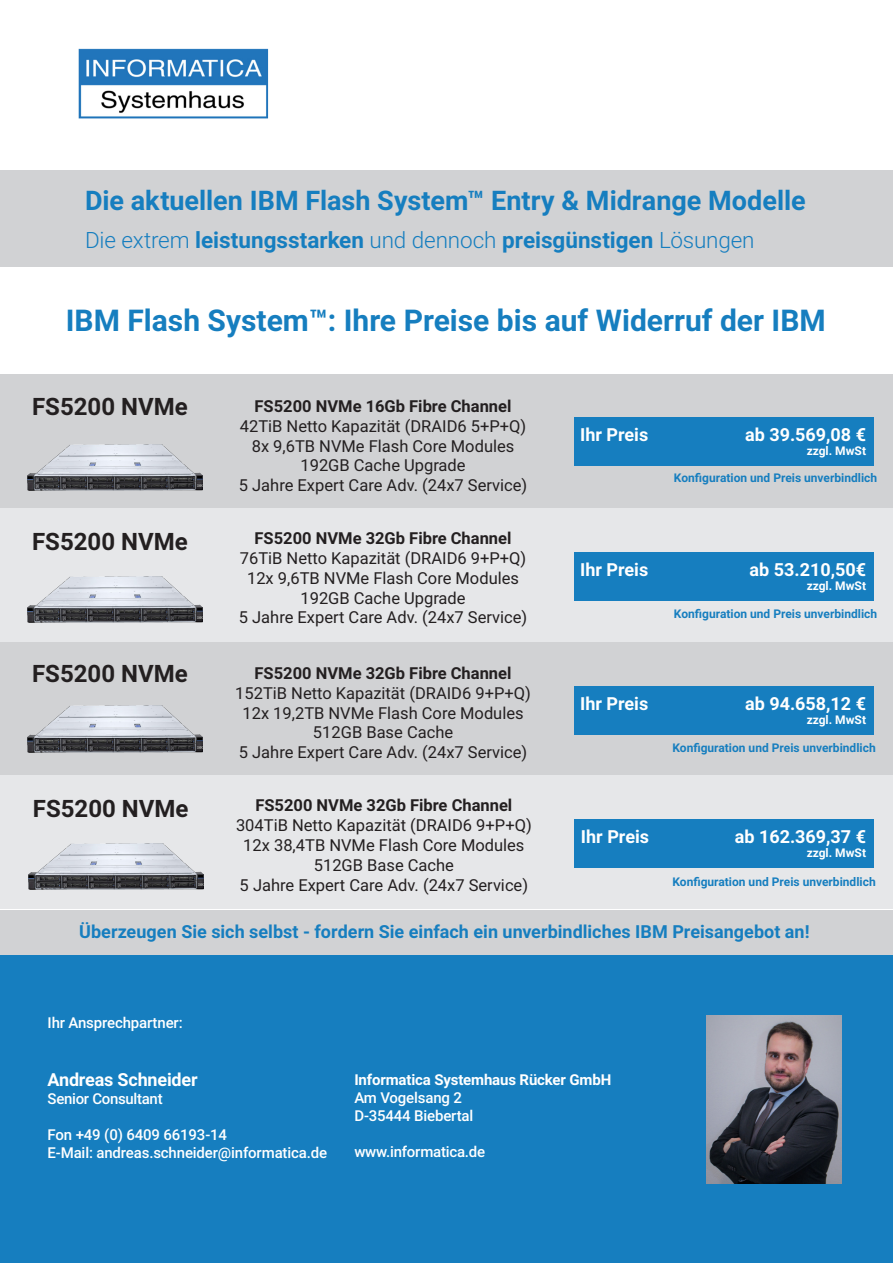
<style>
.page{position:relative;width:893px;height:1263px;background:#fff}
.page>*{position:absolute;margin:0;border:0;box-sizing:border-box;transform-origin:0 0}
.WORK_Untertitel{font:700 30px "Roboto";color:#167ebf}
.WORK_Titel_17{font:700 27px "Roboto";color:#167ebf}
.t1{font:700 24px "Roboto";color:#231f20}
.WORK_Titel_17-2{font:700 22.5px "Roboto";color:#167ebf}
.t2{font:700 18px "Roboto";color:#fff}
.WORK_Titel_17-3{font:700 18px "Roboto";color:#167ebf}
.t3{font:16.5px "Roboto";color:#231f20}
.t4{font:700 16.5px "Roboto";color:#231f20}
.t5{font:500 15px "Roboto";letter-spacing:-.01em;color:#fff}
.t6{font:700 15px "Roboto";letter-spacing:-.01em;color:#fff}
.t7{font:700 12px "Roboto";color:#167ebf}
.t8{font:700 12px "Roboto";color:#fff}
.s1{font-weight:300}
</style>
<div class="page">
<div style="left:0;top:954px;width:893px;height:309px;background:#167ebf"></div>
<img style="left:706px;top:1015px;width:136px;height:168px">
<div style="left:0;top:910px;width:893px;height:45px;background:#d1d2d4"></div>
<div style="left:0;top:374px;width:893px;height:134px;background:#d1d2d4"></div>
<div style="left:0;top:508px;width:893px;height:134px;background:#e6e7e9"></div>
<div style="left:0;top:642px;width:893px;height:134px;background:#d1d2d4"></div>
<div style="left:574px;top:417px;width:299px;height:48px;background:#167ebf"></div>
<img style="left:28px;top:706px;width:175px;height:46px">
<div style="left:574px;top:552px;width:299px;height:48px;background:#167ebf"></div>
<div style="left:574px;top:686px;width:299px;height:48px;background:#167ebf"></div>
<img style="left:28px;top:576px;width:175px;height:46px">
<img style="left:28px;top:444px;width:175px;height:46px">
<div style="left:0;top:775px;width:893px;height:134px;background:#e6e7e9"></div>
<div style="left:575px;top:819px;width:299px;height:48px;background:#167ebf"></div>
<img style="left:28px;top:843px;width:176px;height:46px">
<img style="left:80px;top:49px;width:187px;height:70px">
<div style="left:77px;top:46px;width:193px;height:78px;border:2px solid #fff"></div>
<div style="left:0;top:170px;width:893px;height:97px;background:#d1d2d4"></div>
<p class="WORK_Titel_17" style="left:85px;top:182px;width:722px">Die aktuellen IBM Flash System™ Entry &amp; Midrange Modelle</p>
<p class="WORK_Titel_17-2" style="left:85px;top:224px;width:671px"><span class="s1">Die extrem</span> leistungsstarken <span class="s1">und dennoch</span> preisgünstigen <span class="s1">Lösungen</span></p>
<p class="WORK_Untertitel" style="left:66px;top:299px;width:761px">IBM Flash System™: Ihre Preise bis auf Widerruf der IBM</p>
<p class="t1" style="left:32px;top:390px;width:157px">FS5200 NVMe</p>
<p class="t4" style="left:255px;top:395px;width:258px">FS5200 NVMe 16Gb Fibre Channel</p>
<p class="t3" style="left:240px;top:414px;width:288px">42TiB Netto Kapazität (DRAID6 5+P+Q)</p>
<p class="t3" style="left:252px;top:434px;width:264px">8x 9,6TB NVMe Flash Core Modules</p>
<p class="t3" style="left:300px;top:454px;width:167px">192GB Cache Upgrade</p>
<p class="t3" style="left:239px;top:474px;width:290px">5 Jahre Expert Care Adv. (24x7 Service)</p>
<p class="t1" style="left:32px;top:525px;width:157px">FS5200 NVMe</p>
<p class="t1" style="left:32px;top:656px;width:157px">FS5200 NVMe</p>
<p class="t4" style="left:255px;top:527px;width:258px">FS5200 NVMe 32Gb Fibre Channel</p>
<p class="t3" style="left:240px;top:547px;width:288px">76TiB Netto Kapazität (DRAID6 9+P+Q)</p>
<p class="t3" style="left:247px;top:566px;width:273px">12x 9,6TB NVMe Flash Core Modules</p>
<p class="t3" style="left:300px;top:586px;width:167px">192GB Cache Upgrade</p>
<p class="t3" style="left:239px;top:606px;width:290px">5 Jahre Expert Care Adv. (24x7 Service)</p>
<p class="t4" style="left:255px;top:662px;width:258px">FS5200 NVMe 32Gb Fibre Channel</p>
<p class="t3" style="left:235px;top:681px;width:297px">152TiB Netto Kapazität (DRAID6 9+P+Q)</p>
<p class="t3" style="left:242px;top:701px;width:283px">12x 19,2TB NVMe Flash Core Modules</p>
<p class="t3" style="left:313px;top:721px;width:142px">512GB Base Cache</p>
<p class="t3" style="left:239px;top:741px;width:290px">5 Jahre Expert Care Adv. (24x7 Service)</p>
<p class="t1" style="left:33px;top:792px;width:157px">FS5200 NVMe</p>
<p class="t4" style="left:255px;top:794px;width:258px">FS5200 NVMe 32Gb Fibre Channel</p>
<p class="t3" style="left:236px;top:814px;width:297px">304TiB Netto Kapazität (DRAID6 9+P+Q)</p>
<p class="t3" style="left:243px;top:834px;width:283px">12x 38,4TB NVMe Flash Core Modules</p>
<p class="t3" style="left:314px;top:853px;width:142px">512GB Base Cache</p>
<p class="t3" style="left:240px;top:873px;width:290px">5 Jahre Expert Care Adv. (24x7 Service)</p>
<p class="t2" style="left:580px;top:422px;width:70px">Ihr Preis</p>
<p class="t2" style="left:745px;top:422px;width:123px">ab 39.569,08 €</p>
<p class="t8" style="left:807px;top:443px;width:61px">zzgl. MwSt</p>
<p class="t7" style="left:674px;top:469px;width:205px">Konfiguration und Preis unverbindlich</p>
<p class="t2" style="left:580px;top:557px;width:70px">Ihr Preis</p>
<p class="t2" style="left:749px;top:557px;width:118px">ab 53.210,50€</p>
<p class="t8" style="left:807px;top:577px;width:61px">zzgl. MwSt</p>
<p class="t7" style="left:674px;top:605px;width:205px">Konfiguration und Preis unverbindlich</p>
<p class="t2" style="left:580px;top:691px;width:70px">Ihr Preis</p>
<p class="t2" style="left:745px;top:691px;width:123px">ab 94.658,12 €</p>
<p class="t8" style="left:807px;top:711px;width:61px">zzgl. MwSt</p>
<p class="t7" style="left:672px;top:739px;width:205px">Konfiguration und Preis unverbindlich</p>
<p class="t2" style="left:581px;top:824px;width:70px">Ihr Preis</p>
<p class="t2" style="left:735px;top:824px;width:133px">ab 162.369,37 €</p>
<p class="t8" style="left:807px;top:844px;width:61px">zzgl. MwSt</p>
<p class="t7" style="left:672px;top:873px;width:205px">Konfiguration und Preis unverbindlich</p>
<p class="WORK_Titel_17-3" style="left:79px;top:919px;width:732px">Überzeugen Sie sich selbst - fordern Sie einfach ein unverbindliches IBM Preisangebot an!</p>
<p class="t5" style="left:48px;top:1012px;width:137px">Ihr Ansprechpartner:</p>
<p class="t2" style="left:48px;top:1067px;width:152px">Andreas Schneider</p>
<p class="t5" style="left:48px;top:1088px;width:117px">Senior Consultant</p>
<p class="t5" style="left:48px;top:1124px;width:181px">Fon +49 (0) 6409 66193-14</p>
<p class="t5" style="left:48px;top:1142px;width:281px">E-Mail: andreas.schneider@informatica.de</p>
<p class="t6" style="left:354px;top:1069px;width:258px">Informatica Systemhaus Rücker GmbH</p>
<p class="t5" style="left:354px;top:1087px;width:109px">Am Vogelsang 2</p>
<p class="t5" style="left:354px;top:1105px;width:121px">D-35444 Biebertal</p>
<p class="t5" style="left:354px;top:1141px;width:132px">www.informatica.de</p>
</div>
